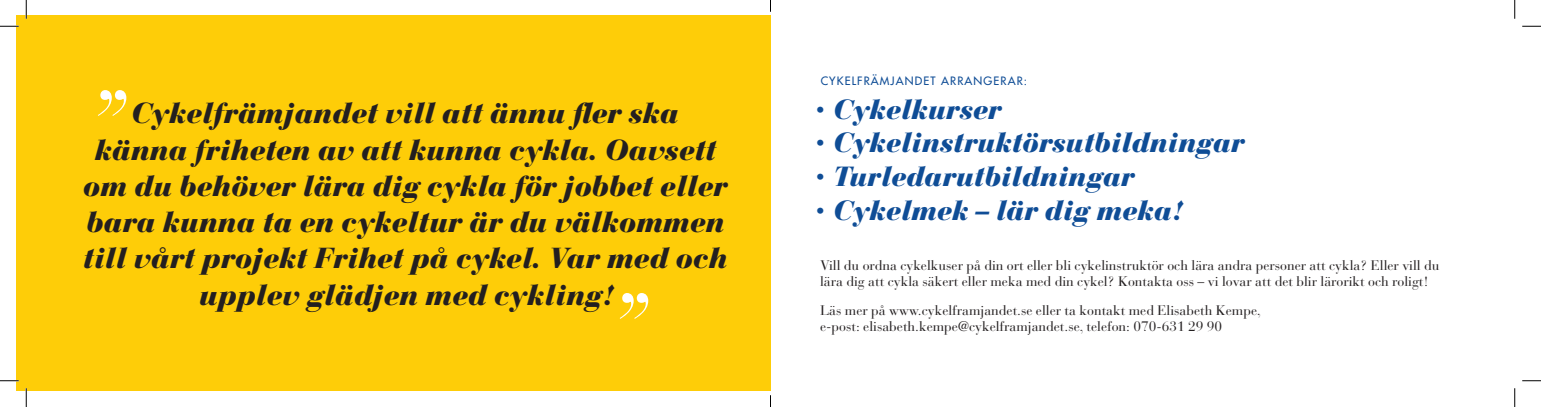
<style>
.page{position:relative;width:1541px;height:407px;background:#fff}
.page>*{position:absolute;margin:0;border:0;box-sizing:border-box;transform-origin:0 0}
.t1{font:italic 900 28.75px/36.2px "Bauer Bodoni Std";letter-spacing:-.01em;color:#231f20;text-align:center}
.t2{font:italic 900 27.5px/33.8px "Bauer Bodoni Std";letter-spacing:-.01em;color:#0f4d96}
.t3{font:13.75px/16.2px "Bauer Bodoni Std";color:#231f20}
.t4{font:11.25px "Futura";letter-spacing:.1em;color:#0f4d96}
.s1{font-size:33.75px}
</style>
<div class="page">
<div style="left:16px;top:16px;width:754px;height:375px;background:#fecd08"></div>
<svg style="left:98px;top:90px;width:28px;height:26px"></svg>
<svg style="left:620px;top:293px;width:28px;height:26px"></svg>
<svg style="left:0;top:25px;width:19px;height:2px"></svg>
<svg style="left:1522px;top:25px;width:19px;height:2px"></svg>
<svg style="left:0;top:380px;width:19px;height:1px"></svg>
<svg style="left:1522px;top:380px;width:19px;height:1px"></svg>
<svg style="left:25px;top:0;width:2px;height:19px"></svg>
<svg style="left:25px;top:388px;width:2px;height:19px"></svg>
<svg style="left:1514px;top:0;width:1px;height:19px"></svg>
<svg style="left:1514px;top:388px;width:1px;height:19px"></svg>
<p class="t1" style="left:83px;top:95px;width:646px">Cykelfrämjandet vill att ännu fler ska känna friheten av att kunna cykla. Oavsett om du behöver lära dig cykla för jobbet eller bara kunna ta en cykeltur är du välkommen till vårt projekt Frihet på cykel. Var med och upplev glädjen med cykling!</p>
<p class="t4" style="left:821px;top:74px;width:208px">CYKELFRÄMJANDET ARRANGERAR:</p>
<h2 class="t2" style="left:815px;top:92px;width:431px"><span class="s1">·</span> Cykelkurser<br><span class="s1">·</span> Cykelinstruktörsutbildningar <span class="s1">·</span> Turledarutbildningar<br><span class="s1">·</span> Cykelmek – lär dig meka!</h2>
<p class="t3" style="left:820px;top:257px;width:621px">Vill du ordna cykelkuser på din ort eller bli cykelinstruktör och lära andra personer att cykla? Eller vill du lära dig att cykla säkert eller meka med din cykel? Kontakta oss – vi lovar att det blir lärorikt och roligt!</p>
<p class="t3" style="left:820px;top:302px;width:442px">Läs mer på www.cykelframjandet.se eller ta kontakt med Elisabeth Kempe, e-post: elisabeth.kempe@cykelframjandet.se, telefon: 070-631 29 90</p>
</div>
